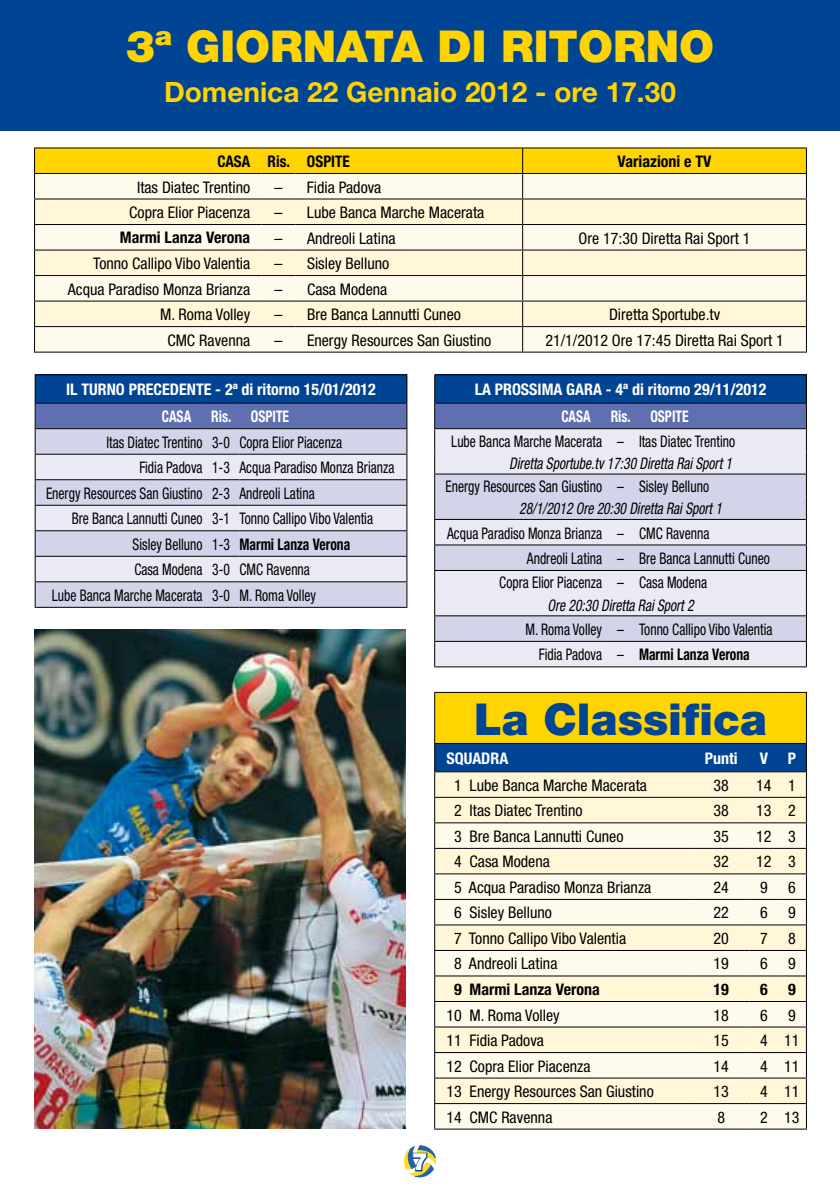
<style>
.page{position:relative;width:840px;height:1191px;background:#fff}
.page>*{position:absolute;margin:0;border:0;box-sizing:border-box;transform-origin:0 0}
.t1{font:900 44px "Helvetica Neue";color:#ffd400}
.t2{font:900 44px "Helvetica Neue";color:#004494}
.t3{font:700 28px "Helvetica Neue";color:#ffd400}
.t4{font:900 24px "Helvetica Neue";color:#fff}
.t5{font:condensed 16px "Helvetica Neue";color:#000}
.t6{font:condensed 16px/25.4px "Helvetica Neue";color:#000;text-align:center;scale:.85 1}
.t7{font:700 condensed 16px/27px "Helvetica Neue";color:#fff;text-align:center}
.t8{font:italic condensed 16px "Helvetica Neue";color:#000;scale:.85 1}
.t9{font:700 condensed 16px "Helvetica Neue";color:#000}
.t10{font:700 condensed 16px "Helvetica Neue";color:#000;scale:.95 1}
.s1{font-weight:700}
</style>
<div class="page">
<svg style="left:404px;top:1145px;width:31px;height:32px"></svg>
<div style="left:0;top:0;width:839px;height:130px;background:#004494"></div>
<hr style="left:34px;top:147px;width:227px;height:1px;background:#000">
<hr style="left:261px;top:147px;width:34px;height:1px;background:#000">
<hr style="left:295px;top:147px;width:227px;height:1px;background:#000">
<hr style="left:522px;top:147px;width:284px;height:1px;background:#000">
<svg style="left:34px;top:148px;width:772px;height:203px;background:#f4eabf"></svg>
<hr style="left:34px;top:351px;width:227px;height:1px;background:#000">
<hr style="left:261px;top:351px;width:34px;height:1px;background:#000">
<hr style="left:295px;top:351px;width:227px;height:1px;background:#000">
<hr style="left:522px;top:351px;width:284px;height:1px;background:#000">
<hr style="left:35px;top:374px;width:167px;height:1px;background:#000">
<hr style="left:202px;top:374px;width:37px;height:1px;background:#000">
<hr style="left:239px;top:374px;width:168px;height:1px;background:#000">
<svg style="left:35px;top:375px;width:372px;height:232px;background:#acb6d2"></svg>
<hr style="left:35px;top:607px;width:167px;height:1px;background:#000">
<hr style="left:202px;top:607px;width:37px;height:1px;background:#000">
<hr style="left:239px;top:607px;width:168px;height:1px;background:#000">
<hr style="left:434px;top:374px;width:167px;height:1px;background:#000">
<hr style="left:601px;top:374px;width:37px;height:1px;background:#000">
<hr style="left:638px;top:374px;width:168px;height:1px;background:#000">
<svg style="left:434px;top:375px;width:372px;height:291px;background:#b8c1d9"></svg>
<hr style="left:434px;top:666px;width:167px;height:1px;background:#000">
<hr style="left:601px;top:666px;width:37px;height:1px;background:#000">
<hr style="left:638px;top:666px;width:168px;height:1px;background:#000">
<div style="left:434px;top:692px;width:372px;height:51px;background:#ffd400"></div>
<hr style="left:434px;top:692px;width:258px;height:1px;background:#000">
<hr style="left:434px;top:693px;width:1px;height:50px;background:#000">
<hr style="left:692px;top:692px;width:57px;height:1px;background:#000">
<svg style="left:749px;top:692px;width:57px;height:1px"></svg>
<hr style="left:805px;top:693px;width:1px;height:50px;background:#000">
<svg style="left:434px;top:743px;width:372px;height:386px;background:#e2e1d2"></svg>
<img style="left:34px;top:629px;width:371px;height:499px">
<h1 class="t1" style="left:126px;top:20px;width:589px">3ª GIORNATA DI RITORNO</h1>
<h2 class="t3" style="left:164px;top:75px;width:513px">Domenica 22 Gennaio 2012 - ore 17.30</h2>
<p class="t10" style="left:217px;top:151px;width:141px">CASA Ris. OSPITE</p>
<p class="t9" style="left:617px;top:151px;width:95px">Variazioni e TV</p>
<p class="t5" style="left:137px;top:178px;width:114px">Itas Diatec Trentino</p>
<p class="t5" style="left:274px;top:178px;width:108px">– Fidia Padova</p>
<p class="t5" style="left:129px;top:203px;width:122px">Copra Elior Piacenza</p>
<p class="t5" style="left:274px;top:203px;width:211px">– Lube Banca Marche Macerata</p>
<p class="t9" style="left:120px;top:228px;width:132px">Marmi Lanza Verona</p>
<p class="t5" style="left:274px;top:229px;width:122px">– Andreoli Latina</p>
<p class="t5" style="left:578px;top:229px;width:173px">Ore 17:30 Diretta Rai Sport 1</p>
<p class="t5" style="left:93px;top:254px;width:158px">Tonno Callipo Vibo Valentia</p>
<p class="t5" style="left:274px;top:254px;width:116px">– Sisley Belluno</p>
<p class="t5" style="left:68px;top:280px;width:184px">Acqua Paradiso Monza Brianza</p>
<p class="t5" style="left:274px;top:280px;width:114px">– Casa Modena</p>
<p class="t5" style="left:160px;top:305px;width:91px">M. Roma Volley</p>
<p class="t5" style="left:274px;top:305px;width:188px">– Bre Banca Lannutti Cuneo</p>
<p class="t5" style="left:608px;top:305px;width:113px">Diretta Sportube.tv</p>
<p class="t5" style="left:167px;top:331px;width:84px">CMC Ravenna</p>
<p class="t5" style="left:274px;top:331px;width:218px">– Energy Resources San Giustino</p>
<p class="t5" style="left:545px;top:331px;width:240px">21/1/2012 Ore 17:45 Diretta Rai Sport 1</p>
<p class="t7" style="left:66px;top:376px;width:311px">IL TURNO PRECEDENTE - 2ª di ritorno 15/01/2012<br>CASA Ris. OSPITE</p>
<p class="t6" style="left:106px;top:429px;width:279px">Itas Diatec Trentino 3-0 Copra Elior Piacenza</p>
<p class="t6" style="left:139px;top:455px;width:301px">Fidia Padova 1-3 Acqua Paradiso Monza Brianza</p>
<p class="t6" style="left:46px;top:480px;width:317px">Energy Resources San Giustino 2-3 Andreoli Latina</p>
<p class="t6" style="left:72px;top:506px;width:356px">Bre Banca Lannutti Cuneo 3-1 Tonno Callipo Vibo Valentia</p>
<p class="t6" style="left:132px;top:531px;width:257px">Sisley Belluno 1-3 <span class="s1">Marmi Lanza Verona</span></p>
<p class="t6" style="left:134px;top:557px;width:208px">Casa Modena 3-0 CMC Ravenna</p>
<p class="t6" style="left:52px;top:582px;width:312px">Lube Banca Marche Macerata 3-0 M. Roma Volley</p>
<p class="t7" style="left:474px;top:376px;width:293px">LA PROSSIMA GARA - 4ª di ritorno 29/11/2012<br>CASA Ris. OSPITE</p>
<p class="t6" style="left:451px;top:428px;width:335px">Lube Banca Marche Macerata – Itas Diatec Trentino</p>
<p class="t8" style="left:509px;top:454px;width:263px">Diretta Sportube.tv 17:30 Diretta Rai Sport 1</p>
<p class="t6" style="left:445px;top:473px;width:311px">Energy Resources San Giustino – Sisley Belluno</p>
<p class="t8" style="left:519px;top:499px;width:240px">28/1/2012 Ore 20:30 Diretta Rai Sport 1</p>
<p class="t6" style="left:447px;top:520px;width:310px">Acqua Paradiso Monza Brianza – CMC Ravenna</p>
<p class="t6" style="left:526px;top:545px;width:287px">Andreoli Latina – Bre Banca Lannutti Cuneo</p>
<p class="t6" style="left:499px;top:570px;width:246px">Copra Elior Piacenza – Casa Modena</p>
<p class="t8" style="left:547px;top:595px;width:173px">Ore 20:30 Diretta Rai Sport 2</p>
<p class="t6" style="left:525px;top:616px;width:292px">M. Roma Volley – Tonno Callipo Vibo Valentia<br>Fidia Padova – <span class="s1">Marmi Lanza Verona</span></p>
<h3 class="t4" style="left:412px;top:1147px;width:18px">7</h3>
<h1 class="t2" style="left:474px;top:693px;width:294px">La Classifica</h1>
<p class="t7" style="left:446px;top:744px;width:63px">SQUADRA</p>
<p class="t7" style="left:704px;top:744px;width:34px">Punti</p>
<p class="t7" style="left:759px;top:744px;width:38px">V P</p>
<p class="t5" style="left:454px;top:776px;width:194px">1 Lube Banca Marche Macerata</p>
<p class="t5" style="left:713px;top:776px;width:17px">38</p>
<p class="t5" style="left:755px;top:776px;width:41px">14 1</p>
<p class="t5" style="left:454px;top:801px;width:130px">2 Itas Diatec Trentino</p>
<p class="t5" style="left:713px;top:801px;width:17px">38</p>
<p class="t5" style="left:755px;top:801px;width:41px">13 2</p>
<p class="t5" style="left:454px;top:827px;width:171px">3 Bre Banca Lannutti Cuneo</p>
<p class="t5" style="left:713px;top:827px;width:17px">35</p>
<p class="t5" style="left:755px;top:827px;width:41px">12 3</p>
<p class="t5" style="left:454px;top:852px;width:97px">4 Casa Modena</p>
<p class="t5" style="left:713px;top:852px;width:17px">32</p>
<p class="t5" style="left:755px;top:852px;width:41px">12 3</p>
<p class="t5" style="left:454px;top:878px;width:198px">5 Acqua Paradiso Monza Brianza</p>
<p class="t5" style="left:713px;top:878px;width:17px">24</p>
<p class="t5" style="left:759px;top:878px;width:9px">9</p>
<p class="t5" style="left:787px;top:878px;width:9px">6</p>
<p class="t5" style="left:454px;top:903px;width:99px">6 Sisley Belluno</p>
<p class="t5" style="left:713px;top:903px;width:17px">22</p>
<p class="t5" style="left:759px;top:903px;width:9px">6</p>
<p class="t5" style="left:787px;top:903px;width:9px">9</p>
<p class="t5" style="left:454px;top:929px;width:173px">7 Tonno Callipo Vibo Valentia</p>
<p class="t5" style="left:713px;top:929px;width:17px">20</p>
<p class="t5" style="left:759px;top:929px;width:9px">7</p>
<p class="t5" style="left:787px;top:929px;width:9px">8</p>
<p class="t5" style="left:454px;top:954px;width:105px">8 Andreoli Latina</p>
<p class="t5" style="left:713px;top:954px;width:17px">19</p>
<p class="t5" style="left:759px;top:954px;width:9px">6</p>
<p class="t5" style="left:787px;top:954px;width:9px">9</p>
<p class="t9" style="left:454px;top:979px;width:147px">9 Marmi Lanza Verona</p>
<p class="t9" style="left:713px;top:979px;width:17px">19</p>
<p class="t9" style="left:759px;top:979px;width:9px">6</p>
<p class="t9" style="left:787px;top:979px;width:9px">9</p>
<p class="t5" style="left:446px;top:1005px;width:115px">10 M. Roma Volley</p>
<p class="t5" style="left:713px;top:1005px;width:17px">18</p>
<p class="t5" style="left:759px;top:1005px;width:9px">6</p>
<p class="t5" style="left:787px;top:1005px;width:9px">9</p>
<p class="t5" style="left:446px;top:1031px;width:99px">11 Fidia Padova</p>
<p class="t5" style="left:713px;top:1031px;width:17px">15</p>
<p class="t5" style="left:759px;top:1031px;width:41px">4 11</p>
<p class="t5" style="left:446px;top:1056px;width:145px">12 Copra Elior Piacenza</p>
<p class="t5" style="left:713px;top:1056px;width:17px">14</p>
<p class="t5" style="left:759px;top:1056px;width:41px">4 11</p>
<p class="t5" style="left:446px;top:1082px;width:209px">13 Energy Resources San Giustino</p>
<p class="t5" style="left:713px;top:1082px;width:17px">13</p>
<p class="t5" style="left:759px;top:1082px;width:41px">4 11</p>
<p class="t5" style="left:446px;top:1107px;width:107px">14 CMC Ravenna</p>
<p class="t5" style="left:717px;top:1107px;width:9px">8</p>
<p class="t5" style="left:759px;top:1107px;width:41px">2 13</p>
</div>
